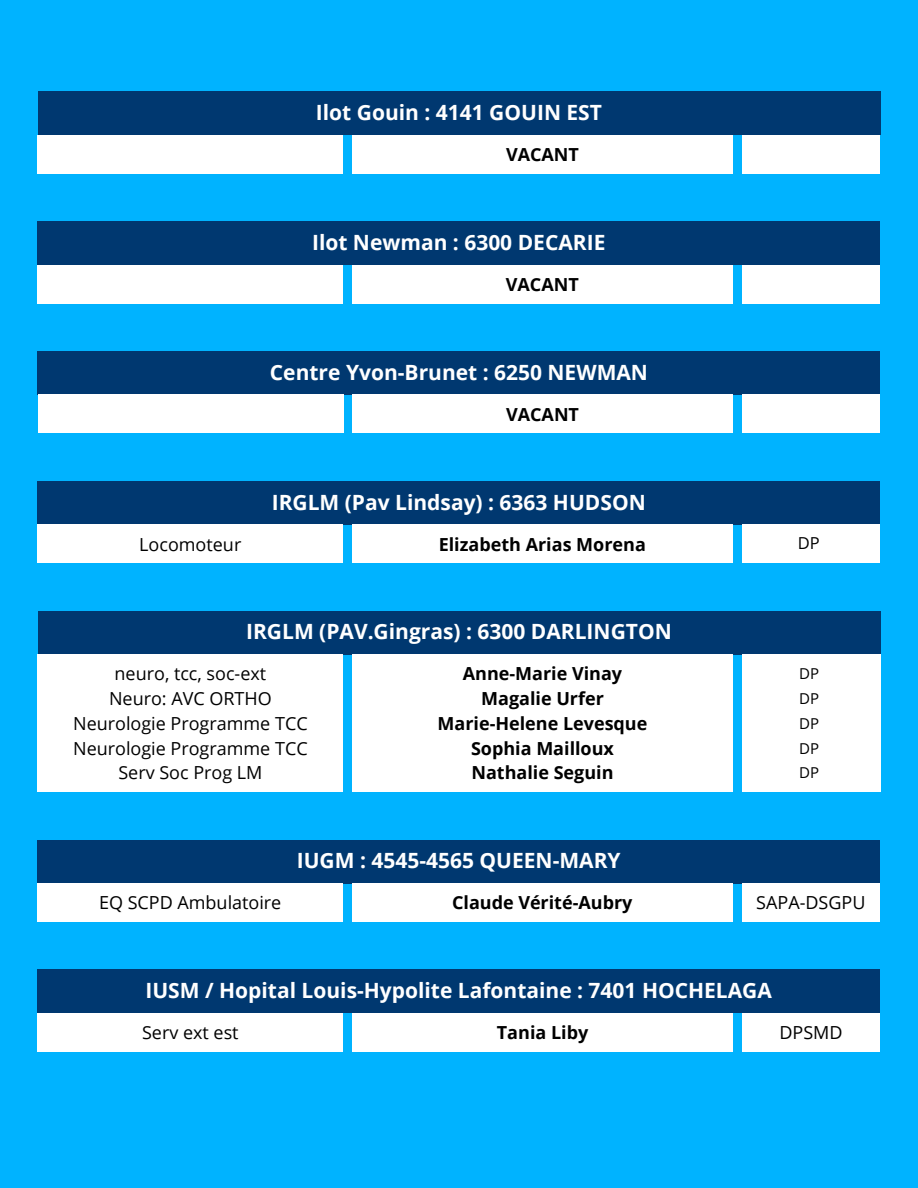
<style>
.page{position:relative;width:918px;height:1188px;background:#00b3ff}
.page>*{position:absolute;margin:0;border:0;box-sizing:border-box;transform-origin:0 0}
.t1{font:700 21px "Open Sans";color:#fff}
.t2{font:700 18px/24.8px "Open Sans";color:#000;text-align:center}
.t3{font:18px/24.8px "Open Sans";color:#000;text-align:center}
.t4{font:16.5px "Open Sans";color:#000}
.t5{font:15px "Open Sans";color:#000}
</style>
<div class="page">
<div style="left:38px;top:92px;width:842px;height:43px;background:#003870"></div>
<div style="left:352px;top:135px;width:381px;height:38px;background:#fff"></div>
<div style="left:38px;top:135px;width:305px;height:38px;background:#fff"></div>
<div style="left:743px;top:135px;width:137px;height:38px;background:#fff"></div>
<div style="left:38px;top:222px;width:842px;height:43px;background:#003870"></div>
<div style="left:352px;top:265px;width:381px;height:38px;background:#fff"></div>
<div style="left:38px;top:265px;width:305px;height:38px;background:#fff"></div>
<div style="left:742px;top:265px;width:138px;height:38px;background:#fff"></div>
<div style="left:38px;top:352px;width:842px;height:43px;background:#003870"></div>
<div style="left:352px;top:395px;width:381px;height:38px;background:#fff"></div>
<div style="left:38px;top:395px;width:305px;height:38px;background:#fff"></div>
<div style="left:742px;top:395px;width:138px;height:38px;background:#fff"></div>
<div style="left:38px;top:481px;width:842px;height:44px;background:#003870"></div>
<div style="left:352px;top:525px;width:381px;height:38px;background:#fff"></div>
<div style="left:38px;top:525px;width:305px;height:38px;background:#fff"></div>
<div style="left:742px;top:525px;width:138px;height:38px;background:#fff"></div>
<div style="left:38px;top:611px;width:842px;height:44px;background:#003870"></div>
<div style="left:352px;top:655px;width:381px;height:137px;background:#fff"></div>
<div style="left:38px;top:655px;width:305px;height:137px;background:#fff"></div>
<div style="left:742px;top:655px;width:138px;height:137px;background:#fff"></div>
<div style="left:38px;top:840px;width:842px;height:43px;background:#003870"></div>
<div style="left:352px;top:883px;width:381px;height:38px;background:#fff"></div>
<div style="left:38px;top:883px;width:305px;height:38px;background:#fff"></div>
<div style="left:742px;top:883px;width:138px;height:38px;background:#fff"></div>
<div style="left:38px;top:970px;width:842px;height:43px;background:#003870"></div>
<div style="left:353px;top:1013px;width:380px;height:38px;background:#fff"></div>
<div style="left:38px;top:1013px;width:305px;height:38px;background:#fff"></div>
<div style="left:742px;top:1013px;width:138px;height:38px;background:#fff"></div>
<h2 class="t1" style="left:316px;top:97px;width:288px">Ilot Gouin : 4141 GOUIN EST</h2>
<h3 class="t2" style="left:506px;top:142px;width:74px">VACANT</h3>
<h2 class="t1" style="left:312px;top:227px;width:295px">Ilot Newman : 6300 DECARIE</h2>
<h3 class="t2" style="left:506px;top:272px;width:74px">VACANT</h3>
<h2 class="t1" style="left:270px;top:357px;width:380px">Centre Yvon-Brunet : 6250 NEWMAN</h2>
<h3 class="t2" style="left:506px;top:401px;width:74px">VACANT</h3>
<h2 class="t1" style="left:272px;top:487px;width:375px">IRGLM (Pav Lindsay) : 6363 HUDSON</h2>
<h6 class="t3" style="left:139px;top:531px;width:104px">Locomoteur</h6>
<h5 class="t2" style="left:439px;top:531px;width:209px">Elizabeth Arias Morena</h5>
<h4 class="t4" style="left:798px;top:532px;width:23px">DP</h4>
<h2 class="t1" style="left:246px;top:617px;width:427px">IRGLM (PAV.Gingras) : 6300 DARLINGTON</h2>
<h5 class="t2" style="left:438px;top:661px;width:211px">Anne-Marie Vinay<br>Magalie Urfer<br>Marie-Helene Levesque<br>Sophia Mailloux<br>Nathalie Seguin</h5>
<h6 class="t3" style="left:73px;top:661px;width:236px">neuro, tcc, soc-ext<br>Neuro: AVC ORTHO<br>Neurologie Programme TCC<br>Neurologie Programme TCC<br>Serv Soc Prog LM</h6>
<p class="t5" style="left:799px;top:663px;width:21px">DP</p>
<p class="t5" style="left:799px;top:688px;width:21px">DP</p>
<p class="t5" style="left:799px;top:713px;width:21px">DP</p>
<p class="t5" style="left:799px;top:738px;width:21px">DP</p>
<p class="t5" style="left:799px;top:762px;width:21px">DP</p>
<h1 class="t1" style="left:297px;top:846px;width:325px">IUGM : 4545-4565 QUEEN-MARY</h1>
<h6 class="t3" style="left:99px;top:890px;width:184px">EQ SCPD Ambulatoire</h6>
<h5 class="t2" style="left:452px;top:890px;width:182px">Claude Vérité-Aubry</h5>
<h4 class="t3" style="left:756px;top:890px;width:111px">SAPA-DSGPU</h4>
<h2 class="t1" style="left:146px;top:976px;width:628px">IUSM / Hopital Louis-Hypolite Lafontaine : 7401 HOCHELAGA</h2>
<h6 class="t3" style="left:142px;top:1020px;width:98px">Serv ext est</h6>
<h5 class="t2" style="left:497px;top:1020px;width:93px">Tania Liby</h5>
<h4 class="t3" style="left:779px;top:1020px;width:65px">DPSMD</h4>
</div>
